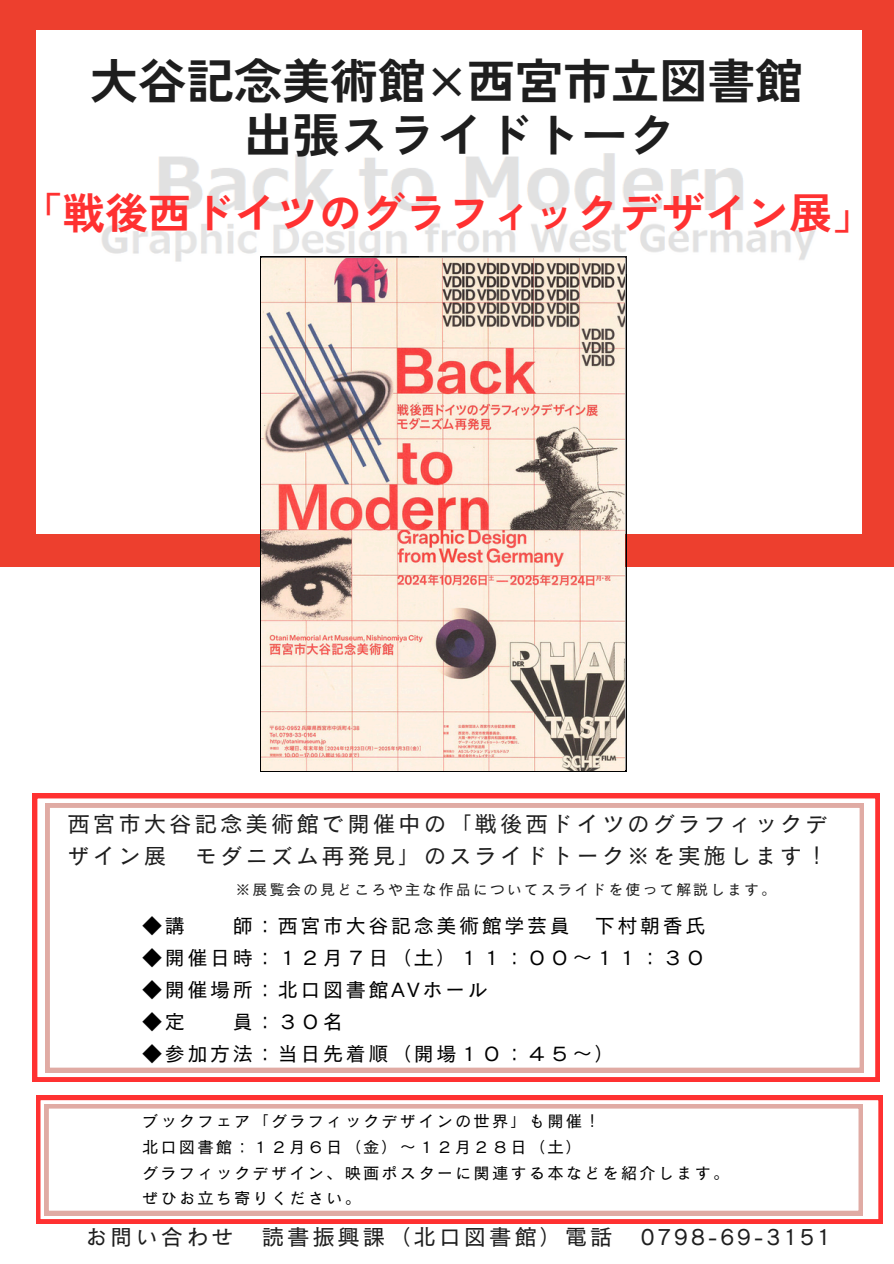
<style>
.page{position:relative;width:894px;height:1264px;background:#fff}
.page>*{position:absolute;margin:0;border:0;box-sizing:border-box;transform-origin:0 0}
.t1{font:700 48px/54px "Zen Kaku Gothic New";color:#1e1e1e;text-align:center}
.t2{font:700 42.75px "Zen Kaku Gothic New";color:#ff3131}
.t3{font:22.5px/31.5px "Canva Cezanne Pro N M";letter-spacing:.13em;color:#1e1e1e}
.t4{font:22.35px "Canva Cezanne Pro N M";letter-spacing:.13em;color:#1e1e1e}
.t5{font:19.95px "Canva Cezanne Pro N M";letter-spacing:.13em;color:#000}
.t6{font:16.35px "Canva Cezanne Pro N M";letter-spacing:.13em;color:#000}
.t7{font:15px "Canva Cezanne Pro N M";letter-spacing:.13em;color:#1e1e1e}
</style>
<div class="page">
<div style="left:0;top:0;width:893px;height:566px;background:#ed3f2e"></div>
<div style="left:36px;top:31px;width:825px;height:503px;background:#fff"></div>
<svg style="left:33px;top:794px;width:846px;height:287px"></svg>
<svg style="left:45px;top:803px;width:818px;height:269px"></svg>
<svg style="left:36px;top:1095px;width:846px;height:128px"></svg>
<img style="left:101px;top:224px;width:306px;height:38px">
<img style="left:130px;top:153px;width:614px;height:97px">
<img style="left:419px;top:210px;width:397px;height:63px">
<img style="left:261px;top:258px;width:363px;height:512px">
<p class="t1" style="left:90px;top:51px;width:714px">大谷記念美術館×西宮市立図書館出張スライドトーク</p>
<p class="t2" style="left:20px;top:179px;width:857px">「戦後西ドイツのグラフィックデザイン展」</p>
<p class="t3" style="left:67px;top:808px;width:761px">西宮市大谷記念美術館で開催中の「戦後西ドイツのグラフィックデザイン展</p>
<p class="t3" style="left:195px;top:839px;width:634px">モダニズム再発見」のスライドトーク※を実施します！</p>
<p class="t7" style="left:235px;top:881px;width:542px">※展覧会の見どころや主な作品についてスライドを使って解説します。</p>
<p class="t5" style="left:142px;top:915px;width:44px">◆講</p>
<p class="t5" style="left:232px;top:915px;width:338px">師：西宮市大谷記念美術館学芸員</p>
<p class="t5" style="left:594px;top:915px;width:110px">下村朝香氏</p>
<p class="t5" style="left:142px;top:947px;width:565px">◆開催日時：１２月７日（土）１１：００～１１：３０</p>
<p class="t5" style="left:142px;top:979px;width:347px">◆開催場所：北口図書館AVホール</p>
<p class="t5" style="left:142px;top:1011px;width:44px">◆定</p>
<p class="t5" style="left:232px;top:1011px;width:112px">員：３０名</p>
<p class="t5" style="left:142px;top:1042px;width:474px">◆参加方法：当日先着順（開場１０：４５～）</p>
<h1 class="t6" style="left:142px;top:1112px;width:460px">ブックフェア「グラフィックデザインの世界」も開催！</h1>
<h2 class="t6" style="left:142px;top:1138px;width:441px">北口図書館：１２月６日（金）～１２月２８日（土）</h2>
<p class="t6" style="left:142px;top:1164px;width:588px">グラフィックデザイン、映画ポスターに関連する本などを紹介します。</p>
<h3 class="t6" style="left:142px;top:1189px;width:220px">ぜひお立ち寄りください。</h3>
<p class="t4" style="left:85px;top:1225px;width:150px">お問い合わせ</p>
<p class="t4" style="left:262px;top:1225px;width:352px">読書振興課（北口図書館）電話</p>
<p class="t4" style="left:640px;top:1225px;width:191px">0798-69-3151</p>
</div>
